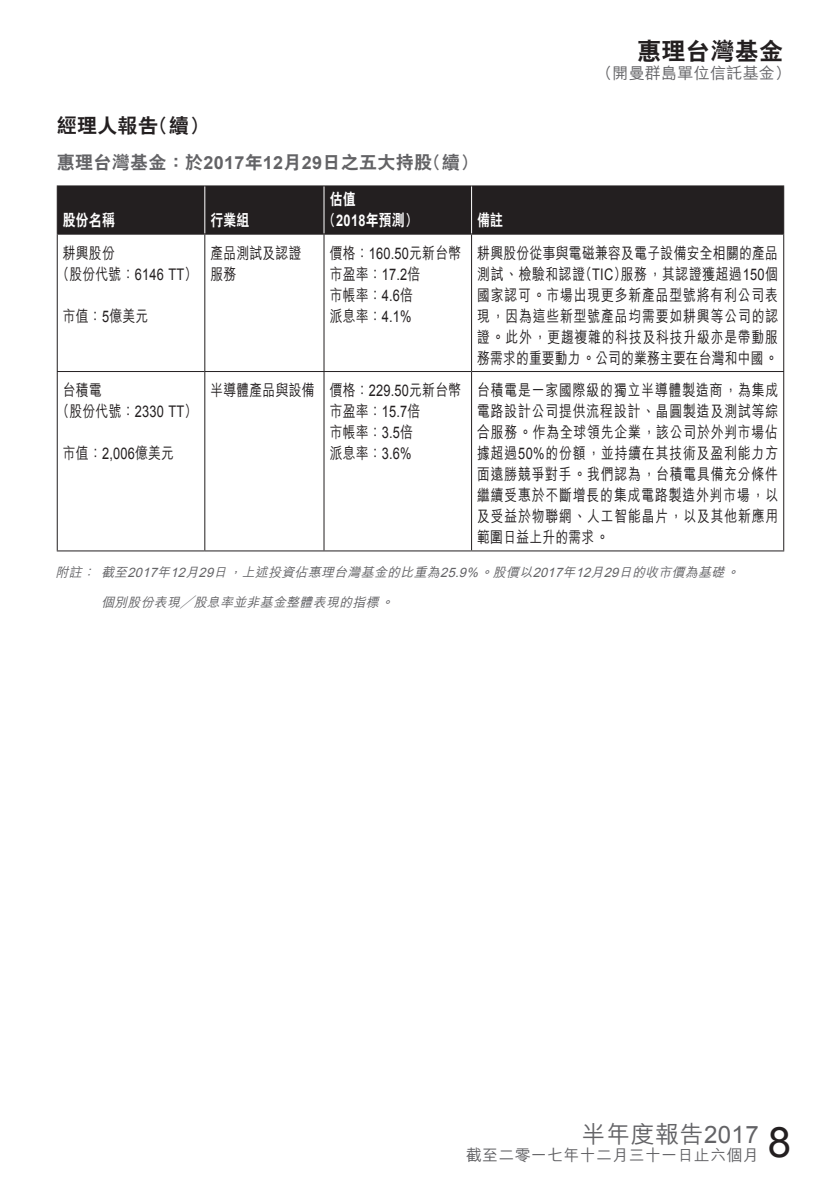
<style>
.page{position:relative;width:840px;height:1191px;background:#fff}
.page>*{position:absolute;margin:0;border:0;box-sizing:border-box;transform-origin:0 0}
.t1{font:42px "Arial";color:#231f20}
.t2{font:500 24px "M Hei HK";letter-spacing:.015em;color:#636366}
.t3{font:800 24px "C Hei 2 HK";letter-spacing:.015em;color:#231f20}
.t4{font:800 20px "C Hei 2 HK";letter-spacing:.015em;color:#231f20}
.t5{font:800 18px "C Hei 2 HK";letter-spacing:.015em;color:#636366}
.t6{font:500 16px/21px "M Hei HK";letter-spacing:.015em;color:#231f20;scale:.8 1}
.t7{font:500 16px "M Hei HK";letter-spacing:.015em;color:#636366}
.t8{font:800 16px/21px "C Hei 2 HK";letter-spacing:.015em;color:#fff;scale:.8 1}
.t9{font:italic 500 13px "M Hei HK";color:#636366}
.s1{font-family:"Arial";font-weight:700}
.s2{font-family:"Arial";font-weight:400}
</style>
<div class="page">
<div style="left:58px;top:186px;width:724px;height:48px;background:#231f20"></div>
<hr style="left:204px;top:235px;width:1px;height:136px;background:#231f20">
<hr style="left:323px;top:235px;width:1px;height:136px;background:#231f20">
<hr style="left:204px;top:372px;width:1px;height:178px;background:#231f20">
<hr style="left:323px;top:372px;width:1px;height:178px;background:#231f20">
<hr style="left:57px;top:185px;width:148px;height:1px;background:#231f20">
<hr style="left:57px;top:186px;width:1px;height:48px;background:#231f20">
<hr style="left:205px;top:185px;width:119px;height:1px;background:#231f20">
<hr style="left:324px;top:185px;width:147px;height:1px;background:#231f20">
<hr style="left:471px;top:185px;width:312px;height:1px;background:#231f20">
<hr style="left:782px;top:186px;width:1px;height:48px;background:#231f20">
<hr style="left:204px;top:186px;width:1px;height:48px;background:#fff">
<hr style="left:323px;top:186px;width:1px;height:48px;background:#fff">
<hr style="left:471px;top:186px;width:1px;height:48px;background:#fff">
<hr style="left:57px;top:234px;width:148px;height:1px;background:#231f20">
<hr style="left:57px;top:235px;width:1px;height:136px;background:#231f20">
<hr style="left:205px;top:234px;width:119px;height:1px;background:#231f20">
<hr style="left:324px;top:234px;width:147px;height:1px;background:#231f20">
<hr style="left:57px;top:372px;width:1px;height:178px;background:#231f20">
<hr style="left:471px;top:234px;width:312px;height:1px;background:#231f20">
<hr style="left:471px;top:235px;width:1px;height:136px;background:#231f20">
<hr style="left:782px;top:235px;width:1px;height:136px;background:#231f20">
<hr style="left:471px;top:371px;width:312px;height:1px;background:#231f20">
<hr style="left:471px;top:372px;width:1px;height:178px;background:#231f20">
<hr style="left:782px;top:372px;width:1px;height:178px;background:#231f20">
<hr style="left:471px;top:550px;width:312px;height:1px;background:#231f20">
<hr style="left:57px;top:371px;width:148px;height:1px;background:#231f20">
<hr style="left:205px;top:371px;width:119px;height:1px;background:#231f20">
<hr style="left:324px;top:371px;width:147px;height:1px;background:#231f20">
<hr style="left:57px;top:550px;width:148px;height:1px;background:#231f20">
<hr style="left:205px;top:550px;width:119px;height:1px;background:#231f20">
<hr style="left:324px;top:550px;width:147px;height:1px;background:#231f20">
<p class="t4" style="left:57px;top:112px;width:154px">經理人報告（續）</p>
<p class="t5" style="left:57px;top:150px;width:422px">惠理台灣基金：於<span class="s1">2017</span>年<span class="s1">12</span>月<span class="s1">29</span>日之五大持股（續）</p>
<p class="t8" style="left:63px;top:210px;width:66px">股份名稱</p>
<p class="t8" style="left:210px;top:210px;width:50px">行業組</p>
<p class="t8" style="left:323px;top:189px;width:119px;text-indent:6px">估值<br>（<span class="s1">2018</span>年預測）</p>
<p class="t8" style="left:477px;top:210px;width:34px">備註</p>
<h2 class="t3" style="left:636px;top:35px;width:148px">惠理台灣基金</h2>
<p class="t7" style="left:595px;top:62px;width:196px">（開曼群島單位信託基金）</p>
<p class="t6" style="left:56px;top:241px;width:177px;text-indent:6px">耕興股份<br>（股份代號：<span class="s2">6146 TT</span>）</p>
<p class="t6" style="left:63px;top:304px;width:108px">市值：<span class="s2">5</span>億美元</p>
<p class="t6" style="left:210px;top:241px;width:115px">產品測試及認證服務</p>
<p class="t6" style="left:329px;top:241px;width:166px">價格：<span class="s2">160.50</span>元新台幣市盈率：<span class="s2">17.2</span>倍<br>市帳率：<span class="s2">4.6</span>倍<br>派息率：<span class="s2">4.1%</span></p>
<p class="t6" style="left:477px;top:241px;width:377px;text-align:justify">耕興股份從事與電磁兼容及電子設備安全相關的產品測試、檢驗和認證（<span class="s2">TIC</span>）服務，其認證獲超過<span class="s2">150</span>個國家認可。市場出現更多新產品型號將有利公司表現，因為這些新型號產品均需要如耕興等公司的認證。此外，更趨複雜的科技及科技升級亦是帶動服務需求的重要動力。公司的業務主要在台灣和中國。</p>
<p class="t6" style="left:329px;top:378px;width:166px;text-indent:-119px">半導體產品與設備 價格：<span class="s2">229.50</span>元新台幣市盈率：<span class="s2">15.7</span>倍<br>市帳率：<span class="s2">3.5</span>倍<br>派息率：<span class="s2">3.6%</span></p>
<p class="t6" style="left:477px;top:378px;width:377px;text-align:justify">台積電是一家國際級的獨立半導體製造商，為集成電路設計公司提供流程設計、晶圓製造及測試等綜合服務。作為全球領先企業，該公司於外判市場佔據超過<span class="s2">50%</span>的份額，並持續在其技術及盈利能力方面遠勝競爭對手。我們認為，台積電具備充分條件繼續受惠於不斷增長的集成電路製造外判市場，以及受益於物聯網、人工智能晶片，以及其他新應用範圍日益上升的需求。</p>
<p class="t9" style="left:56px;top:563px;width:688px">附註：截至<span class="s2">2017</span>年<span class="s2">12</span>月<span class="s2">29</span>日，上述投資佔惠理台灣基金的比重為<span class="s2">25.9%</span>。股價以<span class="s2">2017</span>年<span class="s2">12</span>月<span class="s2">29</span>日的收市價為基礎。</p>
<p class="t9" style="left:101px;top:593px;width:298px">個別股份表現╱股息率並非基金整體表現的指標。</p>
<p class="t6" style="left:56px;top:378px;width:177px;text-indent:6px">台積電<br>（股份代號：<span class="s2">2330 TT</span>）</p>
<p class="t6" style="left:63px;top:441px;width:140px">市值：<span class="s2">2,006</span>億美元</p>
<h2 class="t2" style="left:581px;top:1116px;width:178px">半年度報告<span class="s2">2017</span></h2>
<p class="t7" style="left:465px;top:1143px;width:294px">截至二零一七年十二月三十一日止六個月</p>
<h1 class="t1" style="left:767px;top:1114px;width:25px">8</h1>
</div>
